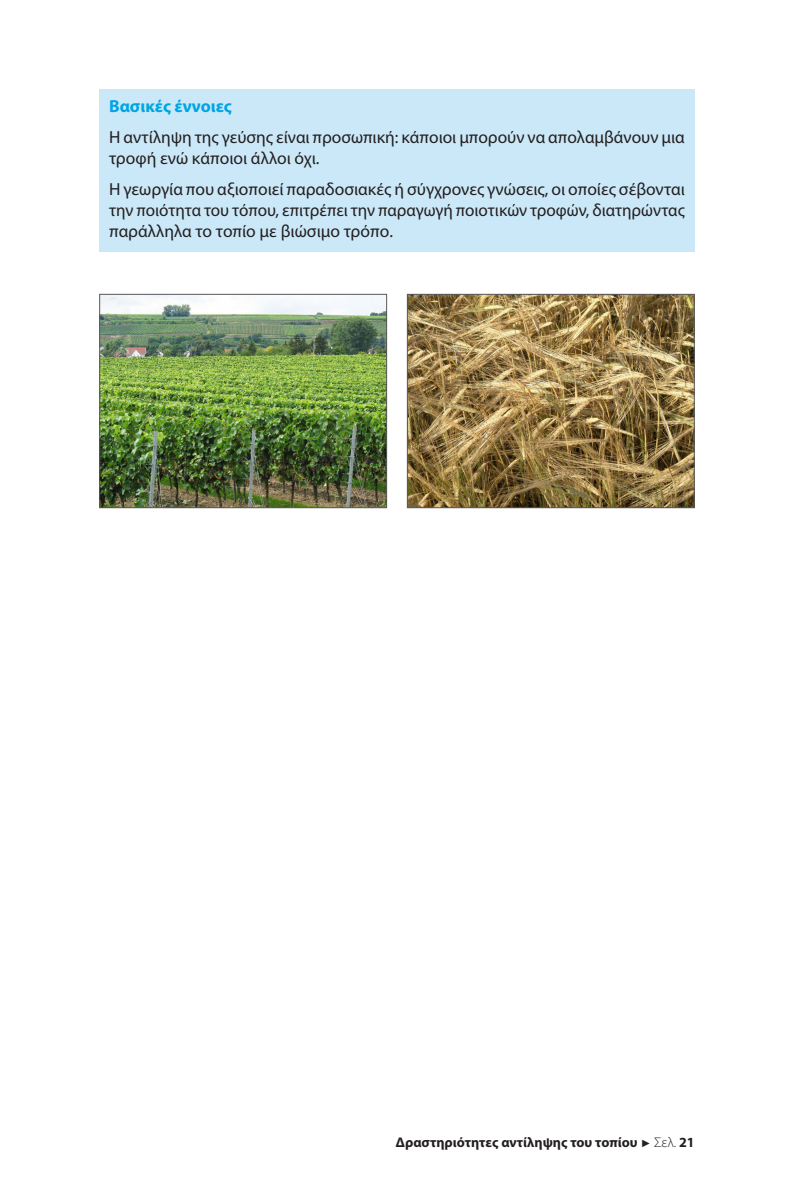
<style>
.page{position:relative;width:794px;height:1191px;background:#fff}
.page>*{position:absolute;margin:0;border:0;box-sizing:border-box;transform-origin:0 0}
.Texte_notions_cles{font:17.5px/21px "Myriad Pro";color:#231f20}
.Notions_clés{font:700 17.5px "Myriad Pro";color:#00a5e4}
.t1{font:700 14px "Myriad Pro";color:#231f20}
.s1{font-family:"Arial";font-weight:400;font-size:10.5px}
.s2{font-weight:300}
</style>
<div class="page">
<div style="left:99px;top:89px;width:595px;height:38px;background:#cbe8f8"></div>
<div style="left:99px;top:120px;width:595px;height:59px;background:#cbe8f8"></div>
<div style="left:99px;top:172px;width:595px;height:79px;background:#cbe8f8"></div>
<img style="left:101px;top:296px;width:284px;height:210px">
<div style="left:99px;top:294px;width:288px;height:214px;border:1px solid #57585a"></div>
<img style="left:409px;top:296px;width:283px;height:210px">
<div style="left:407px;top:294px;width:287px;height:214px;border:1px solid #57585a"></div>
<p class="Notions_clés" style="left:109px;top:95px;width:124px">Βασικές έννοιες</p>
<p class="Texte_notions_cles" style="left:109px;top:127px;width:577px">Η αντίληψη της γεύσης είναι προσωπική: κάποιοι μπορούν να απολαμβάνουν μια τροφή ενώ κάποιοι άλλοι όχι.</p>
<p class="Texte_notions_cles" style="left:109px;top:179px;width:577px;text-align:justify">Η γεωργία που αξιοποιεί παραδοσιακές ή σύγχρονες γνώσεις, οι οποίες σέβονται την ποιότητα του τόπου, επιτρέπει την παραγωγή ποιοτικών τροφών, διατηρώντας παράλληλα το τοπίο με βιώσιμο τρόπο.</p>
<p class="t1" style="left:396px;top:1132px;width:300px">Δραστηριότητες αντίληψης του τοπίου <span class="s1">►</span> <span class="s2">Σελ.</span> 21</p>
</div>
